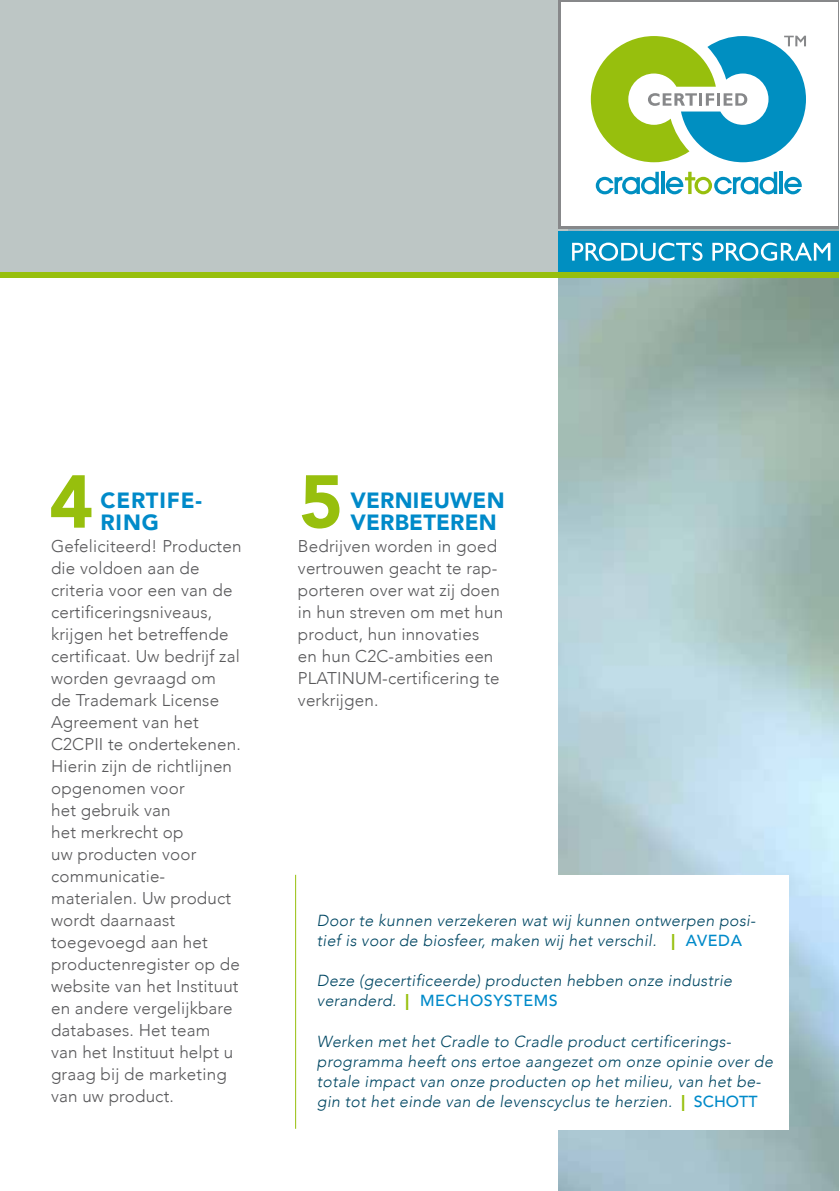
<style>
.page{position:relative;width:840px;height:1191px;background:#fff}
.page>*{position:absolute;margin:0;border:0;box-sizing:border-box;transform-origin:0 0}
.t1{font:900 74px "Avenir";color:#97bf0d}
.t2{font:900 22px/22px "Avenir";letter-spacing:.01em;color:#008ac9}
.t3{font:900 22px/22px "Avenir";letter-spacing:.04em;color:#008ac9}
.t4{font:300 17px/22px "Avenir";letter-spacing:.01em;color:#58585a}
.t5{font:italic 300 16px/20px "Avenir";letter-spacing:.02em;color:#004763}
.s1{font-weight:900;font-style:normal;color:#97bf0d}
.s2{font-weight:500;font-style:normal;color:#008ac9}
</style>
<div class="page">
<img style="left:558px;top:228px;width:280px;height:963px">
<div style="left:0;top:1px;width:567px;height:275px;background:#bdc6c5"></div>
<div style="left:0;top:272px;width:838px;height:5px;background:#97bf0d"></div>
<div style="left:558px;top:1px;width:280px;height:227px;background:linear-gradient(to bottom,#fff,#fff)"></div>
<div style="left:560px;top:3px;width:276px;height:223px;background:#fff"></div>
<svg style="left:595px;top:172px;width:63px;height:22px"></svg>
<svg style="left:661px;top:172px;width:3px;height:22px"></svg>
<hr style="left:779px;top:172px;width:3px;height:22px;background:#008fc1">
<svg style="left:665px;top:172px;width:111px;height:22px"></svg>
<svg style="left:784px;top:177px;width:17px;height:17px"></svg>
<div style="left:558px;top:231px;width:280px;height:41px;background:#008fc1"></div>
<svg style="left:572px;top:242px;width:130px;height:19px"></svg>
<svg style="left:712px;top:242px;width:118px;height:19px"></svg>
<svg style="left:590px;top:36px;width:215px;height:126px"></svg>
<div style="left:296px;top:875px;width:492px;height:255px;background:#fff"></div>
<hr style="left:295px;top:874px;width:1px;height:254px;background:#97bf0d">
<h1 class="t1" style="left:49px;top:453px;width:45px">4</h1>
<h1 class="t1" style="left:299px;top:453px;width:45px">5</h1>
<p class="t3" style="left:100px;top:490px;width:103px">CERTIFE-<br>RING</p>
<p class="t4" style="left:51px;top:535px;width:192px">Gefeliciteerd! Producten die voldoen aan de criteria voor een van de certificeringsniveaus, krijgen het betreffende certificaat. Uw bedrijf zal worden gevraagd om<br>de Trademark License<br>Agreement van het<br>C2CPII te ondertekenen.<br>Hierin zijn de richtlijnen opgenomen voor<br>het gebruik van<br>het merkrecht op<br>uw producten voor communicatie&shy;materialen. Uw product wordt daarnaast toegevoegd aan het productenregister op de website van het Instituut en andere vergelijkbare databases. Het team<br>van het Instituut helpt u graag bij de marketing van uw product.</p>
<p class="t2" style="left:350px;top:490px;width:155px">VERNIEUWEN<br>VERBETEREN</p>
<p class="t4" style="left:298px;top:535px;width:207px">Bedrijven worden in goed vertrouwen geacht te rap&shy;porteren over wat zij doen in hun streven om met hun product, hun innovaties<br>en hun C2C-ambities een<br>PLATINUM-certificering te verkrijgen.</p>
<p class="t5" style="left:317px;top:911px;width:440px">Door te kunnen verzekeren wat wij kunnen ontwerpen posi&shy;tief is voor de biosfeer, maken wij het verschil. <span class="s1">|</span> <span class="s2">AVEDA</span></p>
<p class="t5" style="left:317px;top:971px;width:416px">Deze (gecertificeerde) producten hebben onze industrie veranderd. <span class="s1">|</span> <span class="s2">MECHOSYSTEMS</span></p>
<p class="t5" style="left:317px;top:1031px;width:457px">Werken met het Cradle to Cradle product certificerings&shy;programma heeft ons ertoe aangezet om onze opinie over de totale impact van onze producten op het milieu, van het be&shy;gin tot het einde van de levenscyclus te herzien. <span class="s1">|</span> <span class="s2">SCHOTT</span></p>
</div>
